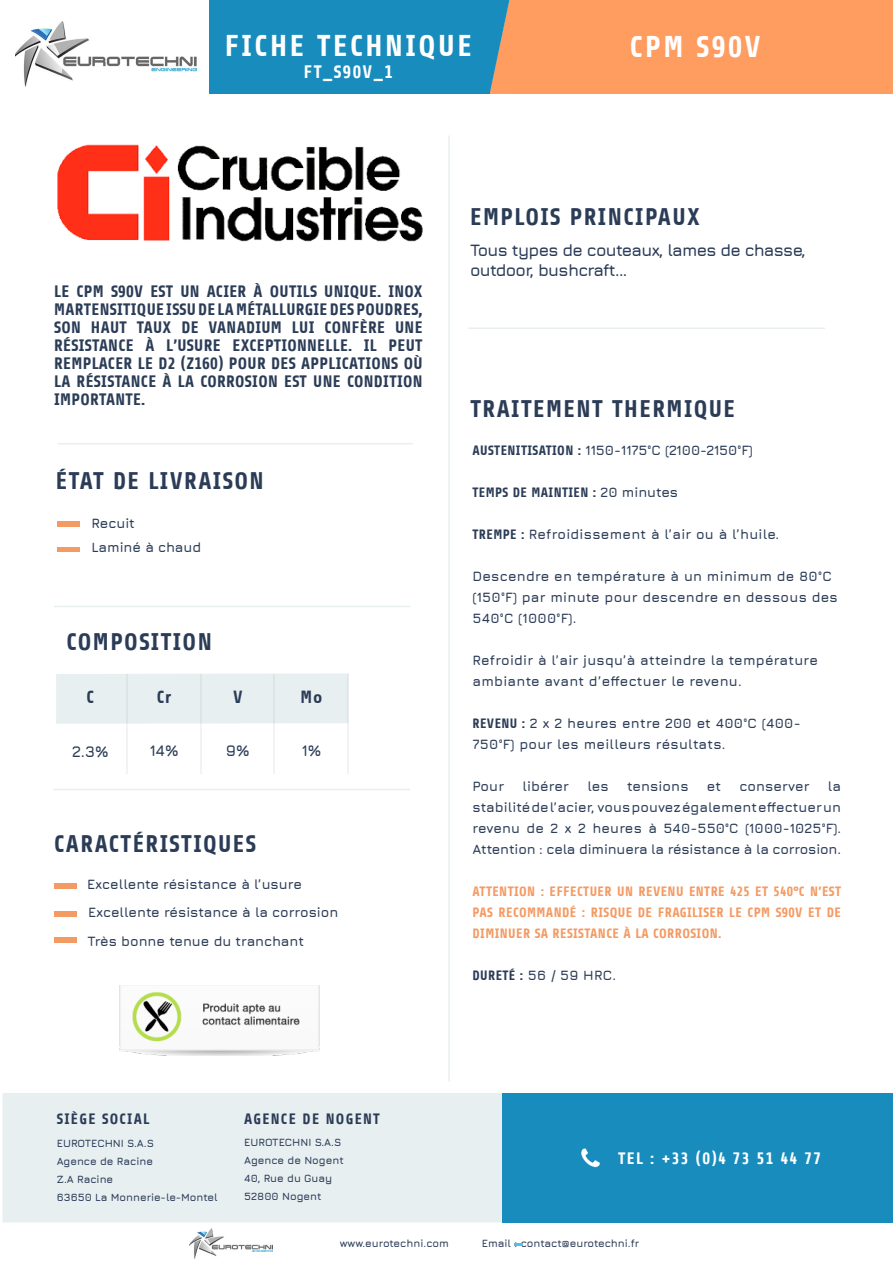
<style>
.page{position:relative;width:893px;height:1263px;background:#fff}
.page>*{position:absolute;margin:0;border:0;box-sizing:border-box;transform-origin:0 0}
.t1{font:700 30px "Share";letter-spacing:.085em;color:#fff}
.t2{font:700 24px "Share";letter-spacing:.06em;color:#2b3c57}
.t3{font:700 18px "Share";letter-spacing:.08em;color:#fff}
.t4{font:700 17.55px "Share";color:#2b3c57}
.t5{font:700 16.5px/18px "Share";letter-spacing:.02em;color:#2b3c57;text-align:justify}
.t6{font:700 16.5px/19.5px "Jura";letter-spacing:-.04em;color:#2b3c57}
.t7{font:700 16.5px "Share";letter-spacing:.075em;color:#fff}
.t8{font:700 15.45px "Jura";color:#2b3c57}
.t9{font:700 15px "Share";letter-spacing:.085em;color:#2b3c57}
.t10{font:700 13.5px/21px "Jura";color:#2b3c57;text-align:justify}
.t11{font:700 13.5px/21px "Jura";letter-spacing:.02em;color:#2b3c57}
.t12{font:700 13.5px/21px "Share";letter-spacing:.03em;color:#f49a63;text-align:justify}
.t13{font:700 13.5px "Share";letter-spacing:.03em;color:#2b3c57}
.t14{font:700 10.5px "Jura";color:#2b3c57}
.s1{font-family:"Share"}
.s2{font-family:"Jura"}
</style>
<div class="page">
<div style="left:511px;top:0;width:382px;height:94px;background:#ff9c60"></div>
<svg style="left:514px;top:1243px;width:8px;height:2px"></svg>
<img style="left:189px;top:1228px;width:84px;height:30px">
<img style="left:16px;top:21px;width:180px;height:65px">
<div style="left:209px;top:0;width:281px;height:94px;background:#188cbc"></div>
<svg style="left:490px;top:0;width:21px;height:94px"></svg>
<hr style="left:58px;top:443px;width:355px;height:1px;background:#e8eff1">
<hr style="left:54px;top:606px;width:356px;height:1px;background:#e8eff1">
<hr style="left:53px;top:789px;width:357px;height:1px;background:#e8eff1">
<hr style="left:448px;top:135px;width:2px;height:946px;background:#e8eff1">
<img style="left:57px;top:522px;width:23px;height:4px">
<img style="left:57px;top:547px;width:23px;height:5px">
<div style="left:3px;top:1093px;width:499px;height:129px;background:#e8eff1"></div>
<div style="left:502px;top:1093px;width:391px;height:129px;background:#188cbc"></div>
<img style="left:581px;top:1148px;width:19px;height:20px">
<img style="left:54px;top:884px;width:23px;height:4px">
<img style="left:54px;top:938px;width:23px;height:4px">
<img style="left:54px;top:911px;width:23px;height:5px">
<div style="left:56px;top:673px;width:292px;height:51px;background:#e8eff1"></div>
<hr style="left:126px;top:674px;width:1px;height:99px;background:#2b3c57">
<hr style="left:200px;top:674px;width:1px;height:99px;background:#2b3c57">
<hr style="left:274px;top:674px;width:1px;height:99px;background:#2b3c57">
<hr style="left:347px;top:674px;width:2px;height:99px;background:#2b3c57">
<hr style="left:468px;top:327px;width:357px;height:2px;background:#e8eff1">
<img style="left:119px;top:985px;width:200px;height:71px">
<img style="left:57px;top:144px;width:366px;height:98px">
<p class="t1" style="left:224px;top:30px;width:249px">FICHE TECHNIQUE</p>
<p class="t3" style="left:303px;top:62px;width:91px">FT_S90V_1</p>
<p class="t1" style="left:630px;top:31px;width:133px">CPM S90V</p>
<p class="t2" style="left:470px;top:204px;width:231px">EMPLOIS PRINCIPAUX</p>
<p class="t5" style="left:54px;top:283px;width:370px">LE CPM S90V EST UN ACIER À OUTILS UNIQUE. INOX MARTENSITIQUE ISSU DE LA MÉTALLURGIE DES POUDRES, SON HAUT TAUX DE VANADIUM LUI CONFÈRE UNE RÉSISTANCE À L’USURE EXCEPTIONNELLE. IL PEUT REMPLACER LE D2 (Z160) POUR DES APPLICATIONS OÙ LA RÉSISTANCE À LA CORROSION EST UNE CONDITION IMPORTANTE.</p>
<p class="t2" style="left:56px;top:467px;width:209px">ÉTAT DE LIVRAISON</p>
<p class="t10" style="left:91px;top:511px;width:45px">Recuit</p>
<p class="t10" style="left:91px;top:536px;width:111px">Laminé à chaud</p>
<p class="t2" style="left:66px;top:629px;width:147px">COMPOSITION</p>
<p class="t4" style="left:87px;top:687px;width:9px">C</p>
<p class="t4" style="left:157px;top:687px;width:16px">Cr</p>
<p class="t4" style="left:233px;top:687px;width:11px">V</p>
<p class="t4" style="left:301px;top:687px;width:23px">Mo</p>
<p class="t8" style="left:72px;top:740px;width:38px">2.3%</p>
<p class="t8" style="left:150px;top:739px;width:30px">14%</p>
<p class="t8" style="left:226px;top:739px;width:25px">9%</p>
<p class="t8" style="left:302px;top:739px;width:21px">1%</p>
<p class="t2" style="left:54px;top:831px;width:203px">CARACTÉRISTIQUES</p>
<p class="t10" style="left:87px;top:873px;width:216px">Excellente résistance à l’usure</p>
<p class="t10" style="left:88px;top:901px;width:252px">Excellente résistance à la corrosion</p>
<p class="t10" style="left:88px;top:929px;width:218px">Très bonne tenue du tranchant</p>
<p class="t6" style="left:470px;top:240px;width:337px">Tous types de couteaux, lames de chasse, outdoor, bushcraft...</p>
<p class="t2" style="left:470px;top:396px;width:266px">TRAITEMENT THERMIQUE</p>
<p class="t10" style="left:472px;top:439px;width:282px"><span class="s1">AUSTENITISATION :</span> 1150-1175°C (2100-2150°F)</p>
<p class="t13" style="left:472px;top:485px;width:207px">TEMPS DE MAINTIEN : <span class="s2">20 minutes</span></p>
<p class="t11" style="left:472px;top:523px;width:308px"><span class="s1">TREMPE :</span> Refroidissement à l’air ou à l’huile.</p>
<p class="t11" style="left:472px;top:565px;width:367px">Descendre en température à un minimum de 80°C (150°F) par minute pour descendre en dessous des<br>540°C (1000°F).</p>
<p class="t11" style="left:472px;top:649px;width:347px">Refroidir à l’air jusqu’à atteindre la température ambiante avant d’effectuer le revenu.</p>
<p class="t11" style="left:472px;top:712px;width:330px"><span class="s1">REVENU :</span> 2 x 2 heures entre 200 et 400°C (400-<br>750°F) pour les meilleurs résultats.</p>
<p class="t10" style="left:472px;top:775px;width:33px">Pour</p>
<p class="t10" style="left:522px;top:775px;width:48px">libérer</p>
<p class="t10" style="left:587px;top:775px;width:23px">les</p>
<p class="t10" style="left:627px;top:775px;width:63px">tensions</p>
<p class="t10" style="left:707px;top:775px;width:16px">et</p>
<p class="t10" style="left:739px;top:775px;width:72px">conserver</p>
<p class="t10" style="left:472px;top:775px;width:370px;text-indent:355px">la stabilité de l’acier, vous pouvez également effectuer un revenu de 2 x 2 heures à 540-550°C (1000-1025°F).<br>Attention : cela diminuera la résistance à la corrosion.</p>
<p class="t12" style="left:472px;top:881px;width:370px">ATTENTION : EFFECTUER UN REVENU ENTRE 425 ET 540°C N’EST PAS RECOMMANDÉ : RISQUE DE FRAGILISER LE CPM S90V ET DE DIMINUER SA RESISTANCE À LA CORROSION.</p>
<p class="t10" style="left:472px;top:964px;width:145px"><span class="s1">DURETÉ :</span> 56 / 59 HRC.</p>
<p class="t9" style="left:57px;top:1110px;width:94px">SIÈGE SOCIAL</p>
<p class="t9" style="left:244px;top:1110px;width:137px">AGENCE DE NOGENT</p>
<p class="t14" style="left:244px;top:1134px;width:99px">EUROTECHNI S.A.S</p>
<p class="t14" style="left:244px;top:1152px;width:101px">Agence de Nogent</p>
<p class="t14" style="left:244px;top:1170px;width:90px">40, Rue du Guay</p>
<p class="t14" style="left:244px;top:1188px;width:79px">52800 Nogent</p>
<p class="t14" style="left:57px;top:1135px;width:99px">EUROTECHNI S.A.S</p>
<p class="t14" style="left:57px;top:1153px;width:98px">Agence de Racine</p>
<p class="t14" style="left:57px;top:1171px;width:58px">Z.A Racine</p>
<p class="t14" style="left:57px;top:1189px;width:163px">63650 La Monnerie-le-Montel</p>
<p class="t10" style="left:56px;top:1154px;width:90px">Bohler M390</p>
<p class="t10" style="left:199px;top:1154px;width:101px">Acier non issu</p>
<p class="t10" style="left:199px;top:1171px;width:89px">des poudres</p>
<p class="t7" style="left:618px;top:1150px;width:205px">TEL : +33 (0)4 73 51 44 77</p>
<p class="t14" style="left:340px;top:1235px;width:111px">www.eurotechni.com</p>
<p class="t14" style="left:482px;top:1235px;width:159px">Email : contact@eurotechni.fr</p>
</div>
